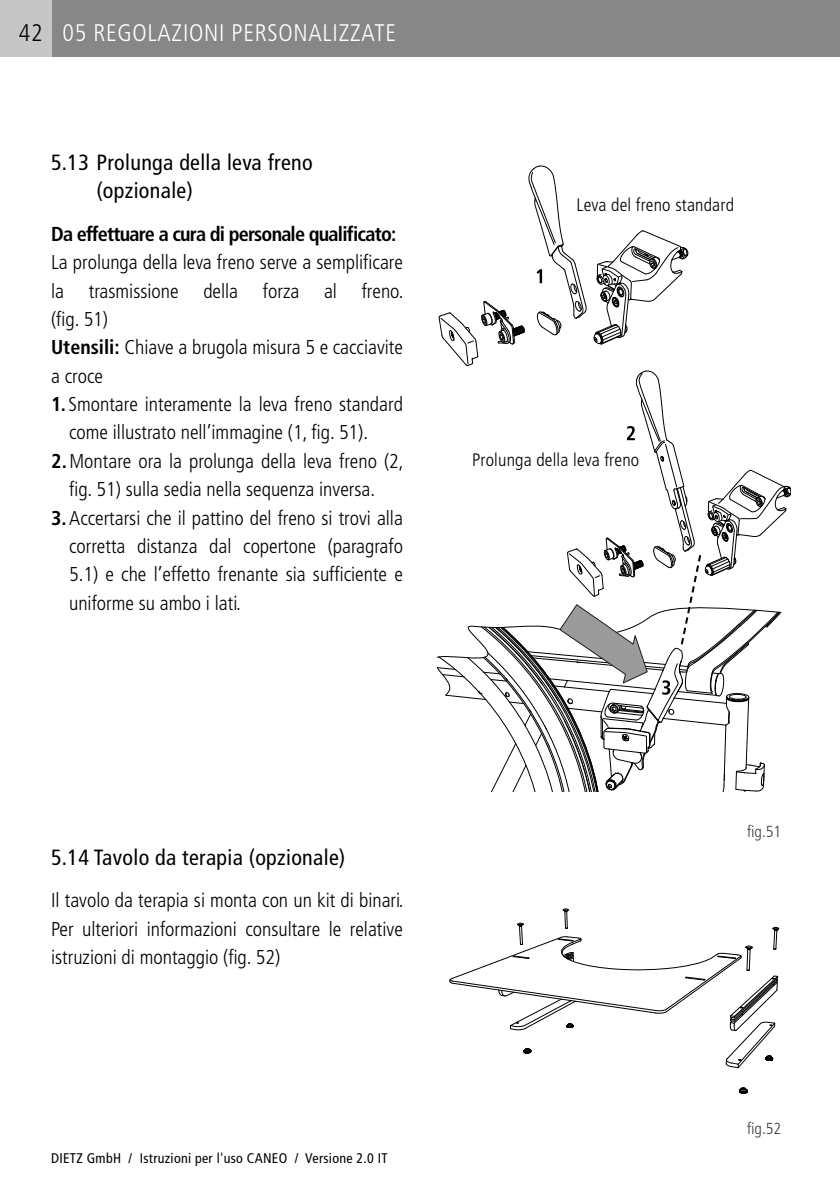
<style>
.page{position:relative;width:840px;height:1191px;background:#fff}
.page>*{position:absolute;margin:0;border:0;box-sizing:border-box;transform-origin:0 0}
.t1{font:300 condensed 24px "Frutiger LT Pro";letter-spacing:.03em;color:#fff}
.t2{font:300 condensed 24px "Frutiger LT Pro";color:#000}
.t3{font:condensed 22px/28.4px "Frutiger LT Pro";letter-spacing:.015em;color:#000}
.t4{font:700 condensed 20.2px "Frutiger LT Pro";letter-spacing:-.04em;color:#000}
.t5{font:300 condensed 20px/28.4px "Frutiger LT Pro";color:#000}
.t6{font:300 condensed 18px "Frutiger LT Pro";letter-spacing:.01em;color:#000}
.t7{font:300 condensed 16px "Frutiger LT Pro";color:#3c3c3b}
.t8{font:condensed 14px "Frutiger LT Pro";letter-spacing:.02em;color:#000}
.s1{font-weight:700}
</style>
<div class="page">
<div style="left:0;top:0;width:839px;height:57px;background:#878787"></div>
<hr style="left:839px;top:0;width:1px;height:57px;background:#878787">
<div style="left:0;top:0;width:51px;height:57px;background:#c6c6c6"></div>
<svg style="left:437px;top:166px;width:353px;height:626px"></svg>
<svg style="left:739px;top:1087px;width:8px;height:7px"></svg>
<svg style="left:449px;top:908px;width:330px;height:160px"></svg>
<p class="t2" style="left:19px;top:19px;width:25px">42</p>
<p class="t1" style="left:62px;top:19px;width:335px">05 REGOLAZIONI PERSONALIZZATE</p>
<p class="t3" style="left:96px;top:148px;width:218px;text-indent:-45px">5.13 Prolunga della leva freno (opzionale)</p>
<p class="t4" style="left:51px;top:222px;width:346px">Da effettuare a cura di personale qualificato:</p>
<p class="t5" style="left:51px;top:248px;width:354px">La prolunga della leva freno serve a semplificare la trasmissione della forza al freno. (fig. 51)<br><span class="s1">Utensili:</span> Chiave a brugola misura 5 e cacciavite a croce</p>
<p class="t5" style="left:51px;top:390px;width:353px"><span class="s1">1.</span> Smontare interamente la leva freno standard</p>
<p class="t5" style="left:69px;top:418px;width:300px">come illustrato nell’immagine (1, fig. 51).</p>
<p class="t5" style="left:51px;top:447px;width:354px"><span class="s1">2.</span>Montare ora la prolunga della leva freno (2,</p>
<p class="t5" style="left:69px;top:475px;width:307px">fig. 51) sulla sedia nella sequenza inversa.</p>
<p class="t5" style="left:51px;top:503px;width:353px"><span class="s1">3.</span>Accertarsi che il pattino del freno si trovi alla</p>
<p class="t5" style="left:69px;top:532px;width:335px">corretta distanza dal copertone (paragrafo</p>
<p class="t5" style="left:69px;top:560px;width:335px">5.1) e che l’effetto frenante sia sufficiente e</p>
<p class="t5" style="left:69px;top:588px;width:173px">uniforme su ambo i lati.</p>
<p class="t6" style="left:576px;top:194px;width:159px">Leva del freno standard</p>
<p class="t6" style="left:472px;top:449px;width:169px">Prolunga della leva freno</p>
<p class="t3" style="left:51px;top:843px;width:295px">5.14 Tavolo da terapia (opzionale)</p>
<p class="t5" style="left:51px;top:886px;width:354px;text-align:justify">Il tavolo da terapia si monta con un kit di binari.<br>Per ulteriori informazioni consultare le relative istruzioni di montaggio (fig. 52)</p>
<p class="t8" style="left:51px;top:1149px;width:338px">DIETZ GmbH / Istruzioni per l'uso CANEO / Versione 2.0 IT</p>
<p class="t7" style="left:746px;top:822px;width:36px">fig.51</p>
<p class="t7" style="left:746px;top:1118px;width:36px">fig.52</p>
</div>
